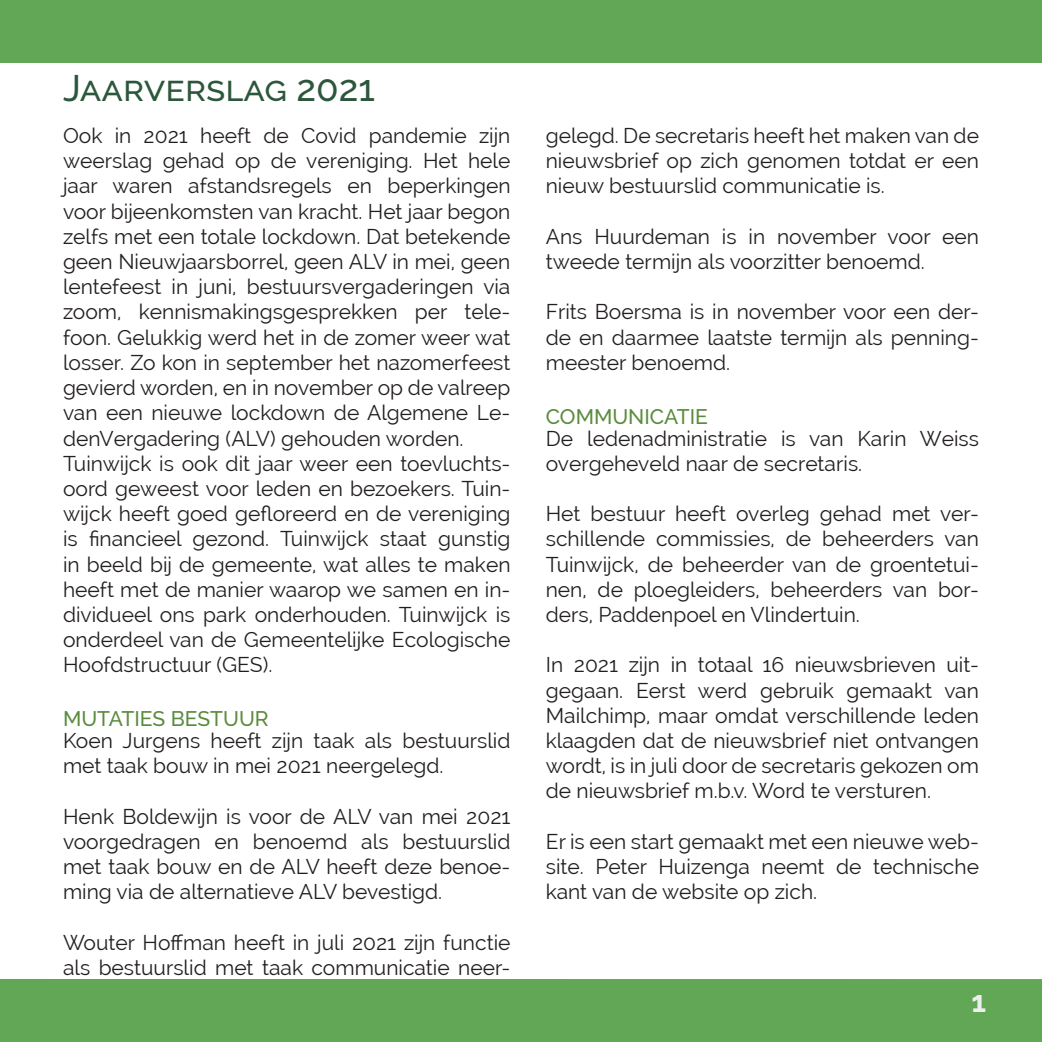
<style>
.page{position:relative;width:1042px;height:1042px;background:#fff}
.page>*{position:absolute;margin:0;border:0;box-sizing:border-box;transform-origin:0 0}
.Koptekst{font:500 36.75px "Raleway";color:#2d573c}
.t1{font:700 29.75px "Raleway";color:#edefee}
.t2{font:21px/25.2px "Raleway";color:#231f20;text-align:justify}
.Subkop_jaar{font:500 21px "Raleway";color:#5b8c3d}
</style>
<div class="page">
<div style="left:0;top:0;width:1042px;height:63px;background:#62a756"></div>
<div style="left:0;top:979px;width:1042px;height:63px;background:#62a756"></div>
<p class="Koptekst" style="left:63px;top:67px;width:313px">Jaarverslag 2021</p>
<p class="t2" style="left:63px;top:123px;width:449px">Ook in 2021 heeft de Covid pandemie zijn weerslag gehad op de vereniging. Het hele jaar waren afstandsregels en beperkingen voor bijeenkomsten van kracht. Het jaar begon zelfs met een totale lockdown. Dat betekende geen Nieuwjaarsborrel, geen ALV in mei, geen lentefeest in juni, bestuursvergaderingen via zoom, kennismakingsgesprekken per tele&shy;foon. Gelukkig werd het in de zomer weer wat losser. Zo kon in september het nazomerfeest gevierd worden, en in november op de valreep van een nieuwe lockdown de Algemene Le&shy;denVergadering (ALV) gehouden worden.</p>
<p class="t2" style="left:63px;top:451px;width:449px">Tuinwijck is ook dit jaar weer een toevluchts&shy;oord geweest voor leden en bezoekers. Tuin&shy;wijck heeft goed gefloreerd en de vereniging is financieel gezond. Tuinwijck staat gunstig in beeld bij de gemeente, wat alles te maken heeft met de manier waarop we samen en in&shy;dividueel ons park onderhouden. Tuinwijck is onderdeel van de Gemeentelijke Ecologische Hoofdstructuur (GES).</p>
<p class="Subkop_jaar" style="left:63px;top:707px;width:207px">MUTATIES BESTUUR</p>
<p class="t2" style="left:63px;top:728px;width:449px">Koen Jurgens heeft zijn taak als bestuurslid met taak bouw in mei 2021 neergelegd.</p>
<p class="t2" style="left:63px;top:803px;width:449px">Henk Boldewijn is voor de ALV van mei 2021 voorgedragen en benoemd als bestuurslid met taak bouw en de ALV heeft deze benoe&shy;ming via de alternatieve ALV bevestigd.</p>
<p class="t2" style="left:63px;top:929px;width:449px">Wouter Hoffman heeft in juli 2021 zijn functie als bestuurslid met taak communicatie neer-</p>
<p class="t2" style="left:546px;top:123px;width:435px">gelegd. De secretaris heeft het maken van de nieuwsbrief op zich genomen totdat er een nieuw bestuurslid communicatie is.</p>
<p class="t2" style="left:546px;top:224px;width:435px">Ans Huurdeman is in november voor een tweede termijn als voorzitter benoemd.</p>
<p class="t2" style="left:546px;top:299px;width:435px">Frits Boersma is in november voor een der&shy;de en daarmee laatste termijn als penning&shy;meester benoemd.</p>
<p class="Subkop_jaar" style="left:546px;top:404px;width:164px">COMMUNICATIE</p>
<p class="t2" style="left:546px;top:425px;width:435px">De ledenadministratie is van Karin Weiss overgeheveld naar de secretaris.</p>
<p class="t2" style="left:546px;top:501px;width:435px">Het bestuur heeft overleg gehad met ver&shy;schillende commissies, de beheerders van Tuinwijck, de beheerder van de groentetui&shy;nen, de ploegleiders, beheerders van bor&shy;ders, Paddenpoel en Vlindertuin.</p>
<p class="t2" style="left:546px;top:652px;width:435px">In 2021 zijn in totaal 16 nieuwsbrieven uit&shy;gegaan. Eerst werd gebruik gemaakt van Mailchimp, maar omdat verschillende leden klaagden dat de nieuwsbrief niet ontvangen wordt, is in juli door de secretaris gekozen om de nieuwsbrief m.b.v. Word te versturen.</p>
<p class="t2" style="left:546px;top:829px;width:435px">Er is een start gemaakt met een nieuwe web&shy;site. Peter Huizenga neemt de technische kant van de website op zich.</p>
<h2 class="t1" style="left:971px;top:985px;width:16px">1</h2>
</div>
